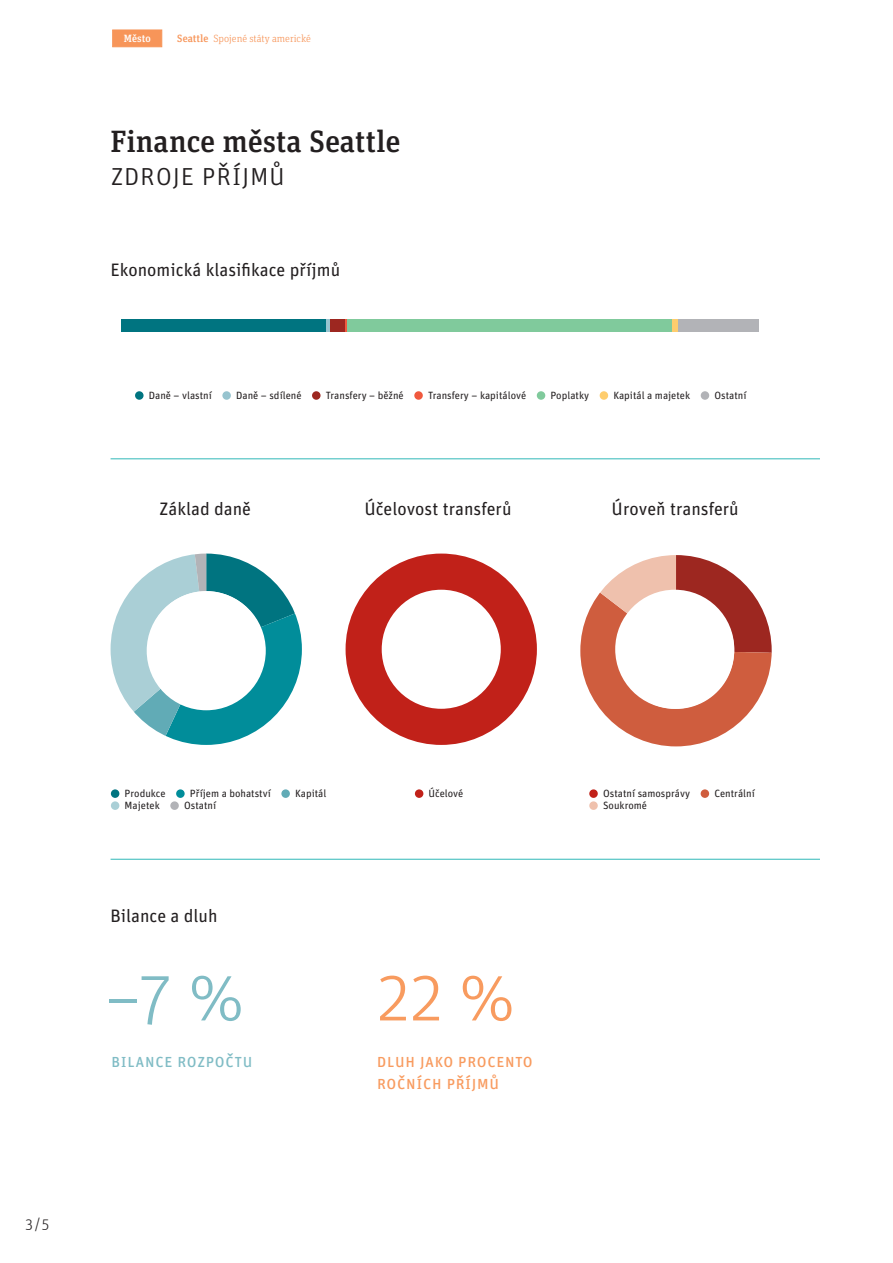
<style>
.page{position:relative;width:893px;height:1263px;background:#fff}
.page>*{position:absolute;margin:0;border:0;box-sizing:border-box;transform-origin:0 0}
.t1{font:300 69.45px "Unit Pro";color:#80bcc5}
.t2{font:300 69.45px "Unit Pro";color:#f89b5f}
.Obálka{font:500 30.75px/33px "Unit Slab Pro";color:#231f20}
.t3{font:18px "Unit Pro";color:#231f20}
.t4{font:18px/21.6px "Unit Pro";color:#f89b5f}
.t5{font:18px "Unit Pro";color:#80bcc5}
.Obálka-2{font:300 15px "Unit Pro";color:#231f20}
.Legenda_23{font:10.5px "Unit Pro";color:#231f20}
.Obálka-3{font:300 10.5px "Unit Slab Pro";color:#f79559}
.Obálka-4{font:500 10.5px "Unit Slab Pro";letter-spacing:.005em;color:#fff}
.s1{font-weight:500}
.s2{font-family:"Unit Pro";font-weight:300}
</style>
<div class="page">
<hr style="left:111px;top:459px;width:709px;height:1px;background:#30b8b8">
<hr style="left:111px;top:859px;width:709px;height:1px;background:#30b8b8">
<div style="left:112px;top:30px;width:50px;height:17px;background:#f79559"></div>
<div style="left:121px;top:319px;width:205px;height:13px;background:#007480"></div>
<hr style="left:326px;top:319px;width:4px;height:13px;background:#97c4cf">
<div style="left:330px;top:319px;width:15px;height:13px;background:#9d2720"></div>
<svg style="left:345px;top:319px;width:3px;height:13px"></svg>
<div style="left:348px;top:319px;width:324px;height:13px;background:#80ca9c"></div>
<div style="left:672px;top:319px;width:7px;height:13px;background:#fecd6e"></div>
<div style="left:679px;top:319px;width:80px;height:13px;background:#b2b3b7"></div>
<div style="left:135px;top:391px;width:9px;height:9px;background:#007480;border-radius:50%"></div>
<div style="left:222px;top:391px;width:9px;height:9px;background:#97c4cf;border-radius:50%"></div>
<div style="left:312px;top:391px;width:9px;height:9px;background:#9d2720;border-radius:50%"></div>
<div style="left:414px;top:391px;width:9px;height:9px;background:#f0593e;border-radius:50%"></div>
<div style="left:537px;top:391px;width:8px;height:9px;background:#80ca9c;border-radius:50%"></div>
<div style="left:600px;top:391px;width:8px;height:9px;background:#fecd6e;border-radius:50%"></div>
<div style="left:701px;top:391px;width:8px;height:9px;background:#b2b3b7;border-radius:50%"></div>
<div style="left:111px;top:789px;width:8px;height:9px;background:#007480;border-radius:50%"></div>
<div style="left:176px;top:789px;width:9px;height:9px;background:#018d9a;border-radius:50%"></div>
<div style="left:281px;top:789px;width:9px;height:9px;background:#61abb6;border-radius:50%"></div>
<div style="left:111px;top:801px;width:8px;height:9px;background:#aacfd6;border-radius:50%"></div>
<div style="left:170px;top:801px;width:9px;height:9px;background:#b2b3b7;border-radius:50%"></div>
<div style="left:415px;top:789px;width:8px;height:9px;background:#c12119;border-radius:50%"></div>
<div style="left:589px;top:789px;width:9px;height:9px;background:#c12119;border-radius:50%"></div>
<div style="left:701px;top:789px;width:8px;height:9px;background:#cf5d3e;border-radius:50%"></div>
<div style="left:589px;top:801px;width:9px;height:9px;background:#efc1ad;border-radius:50%"></div>
<svg style="left:580px;top:555px;width:192px;height:191px"></svg>
<svg style="left:346px;top:554px;width:191px;height:191px"></svg>
<svg style="left:111px;top:554px;width:191px;height:191px"></svg>
<div style="left:615px;top:590px;width:119px;height:119px;background:#fff;border-radius:50%"></div>
<div style="left:382px;top:590px;width:119px;height:119px;background:#fff;border-radius:50%"></div>
<div style="left:147px;top:591px;width:119px;height:119px;background:#fff;border-radius:50%"></div>
<p class="Obálka-4" style="left:124px;top:31px;width:29px">Město</p>
<p class="Obálka-3" style="left:177px;top:31px;width:135px"><span class="s1">Seattle</span> Spojené státy americké</p>
<p class="Obálka" style="left:111px;top:123px;width:291px">Finance města Seattle <span class="s2">zdroje příjmů</span></p>
<p class="t3" style="left:111px;top:257px;width:231px">Ekonomická klasifikace příjmů</p>
<p class="Legenda_23" style="left:149px;top:388px;width:65px">Daně – vlastní</p>
<p class="Legenda_23" style="left:236px;top:388px;width:67px">Daně – sdílené</p>
<p class="Legenda_23" style="left:326px;top:388px;width:80px">Transfery – běžné</p>
<p class="Legenda_23" style="left:428px;top:388px;width:100px">Transfery – kapitálové</p>
<p class="Legenda_23" style="left:551px;top:388px;width:40px">Poplatky</p>
<p class="Legenda_23" style="left:613px;top:388px;width:78px">Kapitál a majetek</p>
<p class="Legenda_23" style="left:714px;top:388px;width:34px">Ostatní</p>
<p class="t3" style="left:160px;top:496px;width:93px">Základ daně</p>
<p class="t3" style="left:364px;top:496px;width:149px">Účelovost transferů</p>
<p class="t3" style="left:612px;top:496px;width:129px">Úroveň transferů</p>
<p class="Obálka-2" style="left:26px;top:1214px;width:25px">3/5</p>
<p class="Legenda_23" style="left:125px;top:786px;width:43px">Produkce</p>
<p class="Legenda_23" style="left:190px;top:786px;width:83px">Příjem a bohatství</p>
<p class="Legenda_23" style="left:295px;top:786px;width:33px">Kapitál</p>
<p class="Legenda_23" style="left:125px;top:798px;width:37px">Majetek</p>
<p class="Legenda_23" style="left:184px;top:798px;width:34px">Ostatní</p>
<p class="t3" style="left:111px;top:903px;width:109px">Bilance a dluh</p>
<p class="Legenda_23" style="left:429px;top:786px;width:36px">Účelové</p>
<p class="Legenda_23" style="left:603px;top:786px;width:89px">Ostatní samosprávy</p>
<p class="Legenda_23" style="left:714px;top:786px;width:42px">Centrální</p>
<p class="Legenda_23" style="left:603px;top:798px;width:46px">Soukromé</p>
<p class="t1" style="left:106px;top:951px;width:140px">–7 %</p>
<p class="t2" style="left:377px;top:951px;width:140px">22 %</p>
<p class="t5" style="left:111px;top:1048px;width:143px">bilance rozpočtu</p>
<p class="t4" style="left:377px;top:1049px;width:158px">dluh jako procento ročních příjmů</p>
</div>
